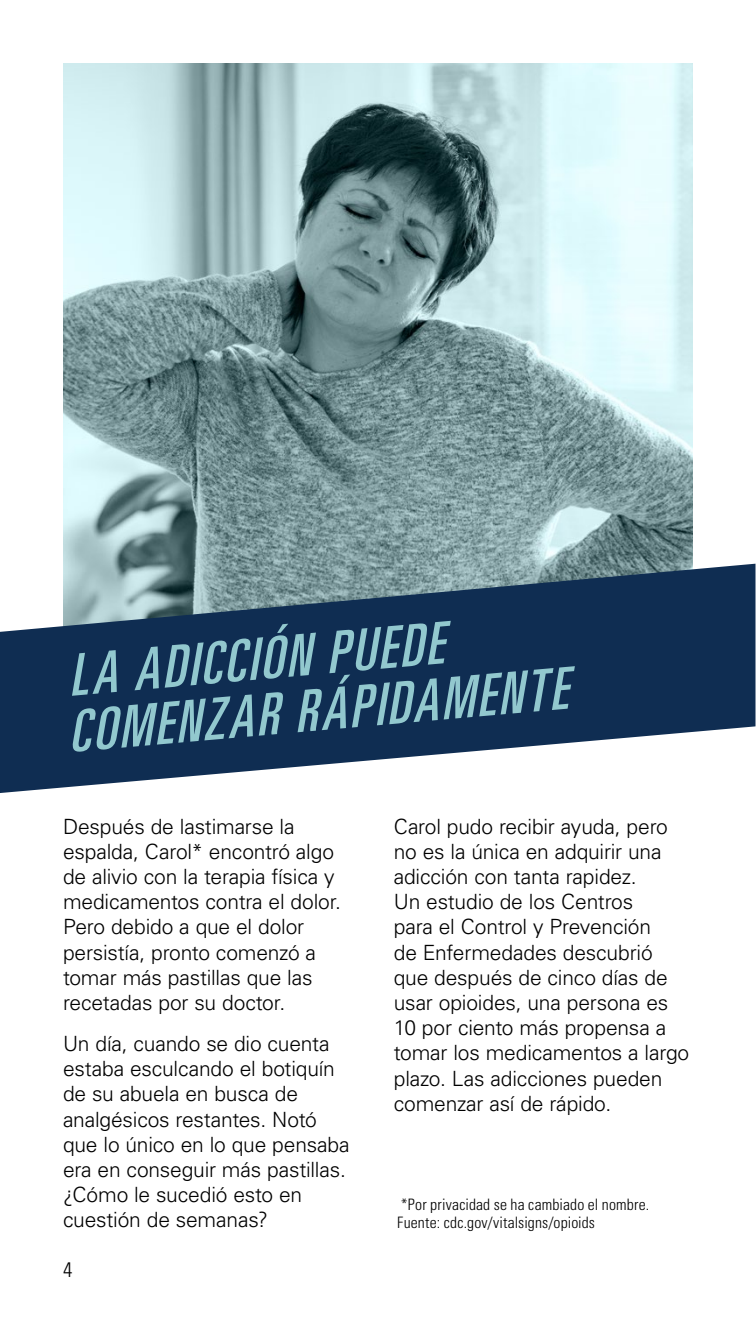
<style>
.page{position:relative;width:756px;height:1323px;background:#fff}
.page>*{position:absolute;margin:0;border:0;box-sizing:border-box;transform-origin:0 0}
.t1{font:italic ultra-condensed 57.75px/56px "Univers LT Std";color:#92c8ce}
.t2{font:300 21px/25.2px "Univers LT Std";letter-spacing:-.01em;color:#000}
.t3{font:300 condensed 21px "Univers LT Std";color:#000}
.t4{font:300 condensed 15.75px/17.5px "Univers LT Std";letter-spacing:.01em;color:#000}
</style>
<div class="page">
<img style="left:63px;top:63px;width:630px;height:501px">
<svg style="left:0;top:564px;width:756px;height:229px;fill:#0f2d52"></svg>
<h2 class="t1" style="left:61px;top:648px;width:501px;rotate:-5deg">LA ADICCIÓN PUEDE<br>COMENZAR RÁPIDAMENTE</h2>
<p class="t2" style="left:63px;top:814px;width:280px">Después de lastimarse la espalda, Carol* encontró algo de alivio con la terapia física y medicamentos contra el dolor.<br>Pero debido a que el dolor persistía, pronto comenzó a tomar más pastillas que las recetadas por su doctor.</p>
<p class="t2" style="left:63px;top:1031px;width:288px">Un día, cuando se dio cuenta estaba esculcando el botiquín de su abuela en busca de analgésicos restantes. Notó que lo único en lo que pensaba era en conseguir más pastillas. ¿Cómo le sucedió esto en cuestión de semanas?</p>
<p class="t3" style="left:63px;top:1257px;width:11px">4</p>
<p class="t2" style="left:394px;top:814px;width:297px">Carol pudo recibir ayuda, pero no es la única en adquirir una adicción con tanta rapidez.<br>Un estudio de los Centros<br>para el Control y Prevención<br>de Enfermedades descubrió que después de cinco días de usar opioides, una persona es<br>10 por ciento más propensa a tomar los medicamentos a largo plazo. Las adicciones pueden comenzar así de rápido.</p>
<p class="t4" style="left:397px;top:1196px;width:253px">*Por privacidad se ha cambiado el nombre.<br>Fuente: cdc.gov/vitalsigns/opioids</p>
</div>
